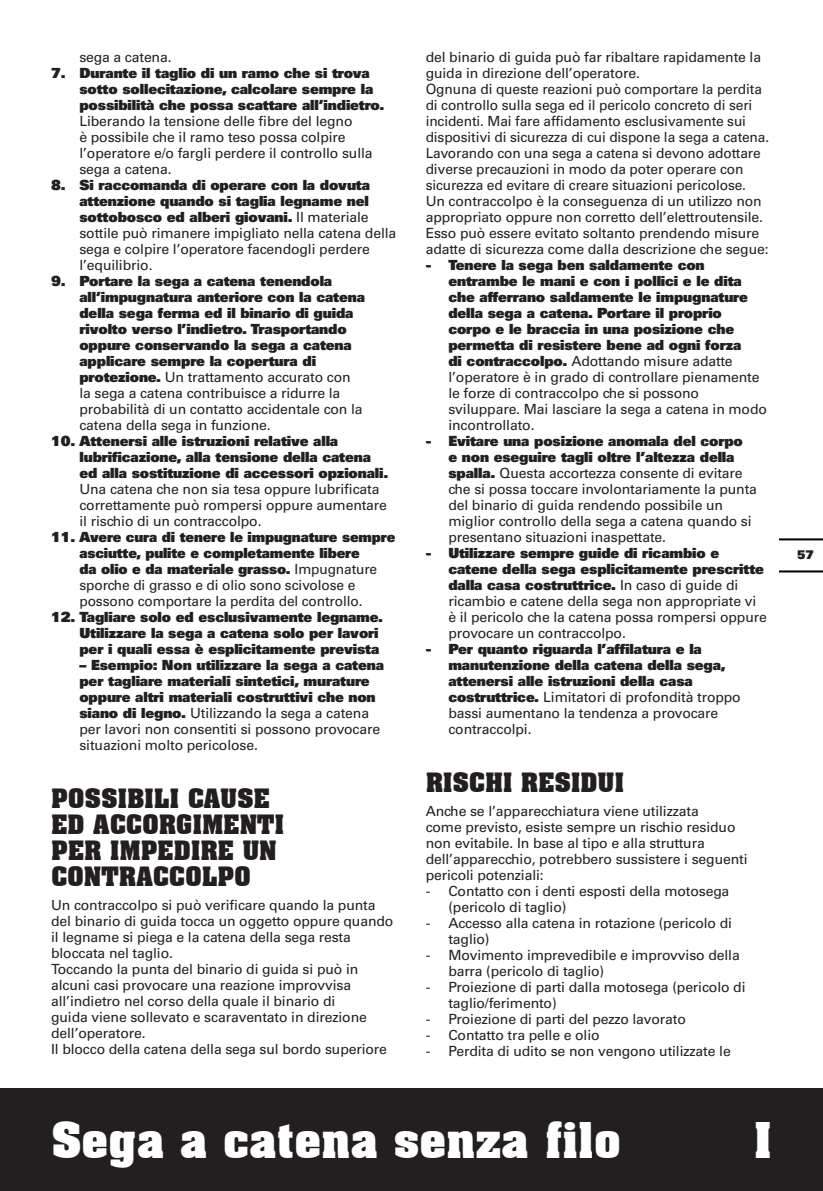
<style>
.page{position:relative;width:823px;height:1191px;background:#fff}
.page>*{position:absolute;margin:0;border:0;box-sizing:border-box;transform-origin:0 0}
.t1{font:700 48px "Aachen BT";letter-spacing:-.01em;color:#fff}
.t2{font:700 26px/26px "Aachen BT";letter-spacing:-.01em;color:#231f20}
.t3{font:14px/16px "Univers";letter-spacing:-.01em;color:#231f20}
.t4{font:900 14px/16px "Univers";letter-spacing:-.01em;color:#231f20}
.t5{font:900 12px "Univers";color:#231f20}
.s1{font-weight:900}
.s2{font-weight:400}
</style>
<div class="page">
<div style="left:0;top:1089px;width:822px;height:102px;background:#231f20"></div>
<hr style="left:779px;top:570px;width:43px;height:2px;background:#000">
<hr style="left:779px;top:538px;width:43px;height:2px;background:#000">
<p class="t3" style="left:79px;top:50px;width:94px">sega a catena.</p>
<p class="t4" style="left:79px;top:66px;width:306px;text-indent:-28px">7. Durante il taglio di un ramo che si trova sotto sollecitazione, calcolare sempre la possibilità che possa scattare all’indietro.</p>
<p class="t3" style="left:79px;top:114px;width:294px">Liberando la tensione delle fibre del legno<br>è possibile che il ramo teso possa colpire l’operatore e/o fargli perdere il controllo sulla sega a catena.</p>
<p class="t3" style="left:79px;top:178px;width:318px;text-indent:-28px"><span class="s1">8. Si raccomanda di operare con la dovuta attenzione quando si taglia legname nel sottobosco ed alberi giovani.</span> Il materiale sottile può rimanere impigliato nella catena della sega e colpire l’operatore facendogli perdere l’equilibrio.</p>
<p class="t4" style="left:79px;top:274px;width:287px;text-indent:-28px">9. Portare la sega a catena tenendola all’impugnatura anteriore con la catena della sega ferma ed il binario di guida rivolto verso l’indietro. Trasportando oppure conservando la sega a catena applicare sempre la copertura di protezione. <span class="s2">Un trattamento accurato con la sega a catena contribuisce a ridurre la probabilità di un contatto accidentale con la catena della sega in funzione.</span></p>
<p class="t4" style="left:79px;top:434px;width:310px;text-indent:-28px">10. Attenersi alle istruzioni relative alla lubrificazione, alla tensione della catena ed alla sostituzione di accessori opzionali.</p>
<p class="t3" style="left:79px;top:482px;width:309px">Una catena che non sia tesa oppure lubrificata correttamente può rompersi oppure aumentare il rischio di un contraccolpo.</p>
<p class="t4" style="left:79px;top:530px;width:317px;text-indent:-28px">11. Avere cura di tenere le impugnature sempre asciutte, pulite e completamente libere<br>da olio e da materiale grasso. <span class="s2">Impugnature sporche di grasso e di olio sono scivolose e possono comportare la perdita del controllo.</span></p>
<p class="t4" style="left:79px;top:610px;width:305px;text-indent:-28px">12. Tagliare solo ed esclusivamente legname.<br>Utilizzare la sega a catena solo per lavori per i quali essa è esplicitamente prevista</p>
<p class="t4" style="left:79px;top:658px;width:306px">– Esempio: Non utilizzare la sega a catena per tagliare materiali sintetici, murature oppure altri materiali costruttivi che non siano di legno. <span class="s2">Utilizzando la sega a catena per lavori non consentiti si possono provocare situazioni molto pericolose.</span></p>
<h2 class="t2" style="left:51px;top:785px;width:235px">POSSIBILI CAUSE<br>ED ACCORGIMENTI<br>PER IMPEDIRE UN<br>CONTRACCOLPO</h2>
<p class="t3" style="left:51px;top:898px;width:343px">Un contraccolpo si può verificare quando la punta del binario di guida tocca un oggetto oppure quando il legname si piega e la catena della sega resta bloccata nel taglio.<br>Toccando la punta del binario di guida si può in alcuni casi provocare una reazione improvvisa all’indietro nel corso della quale il binario di<br>guida viene sollevato e scaraventato in direzione dell’operatore.<br>Il blocco della catena della sega sul bordo superiore</p>
<p class="t3" style="left:425px;top:50px;width:345px">del binario di guida può far ribaltare rapidamente la guida in direzione dell’operatore.<br>Ognuna di queste reazioni può comportare la perdita di controllo sulla sega ed il pericolo concreto di seri incidenti. Mai fare affidamento esclusivamente sui dispositivi di sicurezza di cui dispone la sega a catena.<br>Lavorando con una sega a catena si devono adottare diverse precauzioni in modo da poter operare con sicurezza ed evitare di creare situazioni pericolose.<br>Un contraccolpo è la conseguenza di un utilizzo non appropriato oppure non corretto dell’elettroutensile.<br>Esso può essere evitato soltanto prendendo misure adatte di sicurezza come dalla descrizione che segue:</p>
<p class="t4" style="left:448px;top:258px;width:320px;text-indent:-23px">- Tenere la sega ben saldamente con entrambe le mani e con i pollici e le dita che afferrano saldamente le impugnature della sega a catena. Portare il proprio corpo e le braccia in una posizione che permetta di resistere bene ad ogni forza<br>di contraccolpo. <span class="s2">Adottando misure adatte l’operatore è in grado di controllare pienamente le forze di contraccolpo che si possono sviluppare. Mai lasciare la sega a catena in modo incontrollato.</span></p>
<p class="t3" style="left:448px;top:434px;width:310px;text-indent:-23px"><span class="s1">- Evitare una posizione anomala del corpo<br>e non eseguire tagli oltre l’altezza della spalla.</span> Questa accortezza consente di evitare che si possa toccare involontariamente la punta del binario di guida rendendo possibile un miglior controllo della sega a catena quando si presentano situazioni inaspettate.</p>
<p class="t3" style="left:448px;top:546px;width:320px;text-indent:-23px"><span class="s1">- Utilizzare sempre guide di ricambio e catene della sega esplicitamente prescritte dalla casa costruttrice.</span> In caso di guide di ricambio e catene della sega non appropriate vi è il pericolo che la catena possa rompersi oppure provocare un contraccolpo.</p>
<p class="t4" style="left:448px;top:642px;width:294px;text-indent:-23px">- Per quanto riguarda l’affilatura e la manutenzione della catena della sega, attenersi alle istruzioni della casa costruttrice. <span class="s2">Limitatori di profondità troppo bassi aumentano la tendenza a provocare contraccolpi.</span></p>
<h2 class="t2" style="left:425px;top:769px;width:200px">RISCHI RESIDUI</h2>
<p class="t3" style="left:425px;top:804px;width:323px">Anche se l’apparecchiatura viene utilizzata<br>come previsto, esiste sempre un rischio residuo non evitabile. In base al tipo e alla struttura dell’apparecchio, potrebbero sussistere i seguenti pericoli potenziali:</p>
<p class="t3" style="left:448px;top:884px;width:282px;text-indent:-23px">- Contatto con i denti esposti della motosega (pericolo di taglio)</p>
<p class="t3" style="left:448px;top:916px;width:285px;text-indent:-23px">- Accesso alla catena in rotazione (pericolo di taglio)</p>
<p class="t3" style="left:448px;top:948px;width:293px;text-indent:-23px">- Movimento imprevedibile e improvviso della barra (pericolo di taglio)</p>
<p class="t3" style="left:448px;top:980px;width:298px;text-indent:-23px">- Proiezione di parti dalla motosega (pericolo di taglio/ferimento)</p>
<p class="t3" style="left:425px;top:1012px;width:261px">- Proiezione di parti del pezzo lavorato</p>
<p class="t3" style="left:425px;top:1028px;width:175px">- Contatto tra pelle e olio</p>
<p class="t3" style="left:425px;top:1044px;width:306px">- Perdita di udito se non vengono utilizzate le</p>
<h1 class="t1" style="left:51px;top:1110px;width:571px">Sega a catena senza filo</h1>
<h1 class="t1" style="left:753px;top:1110px;width:20px">I</h1>
<p class="t5" style="left:796px;top:550px;width:18px">57</p>
</div>
